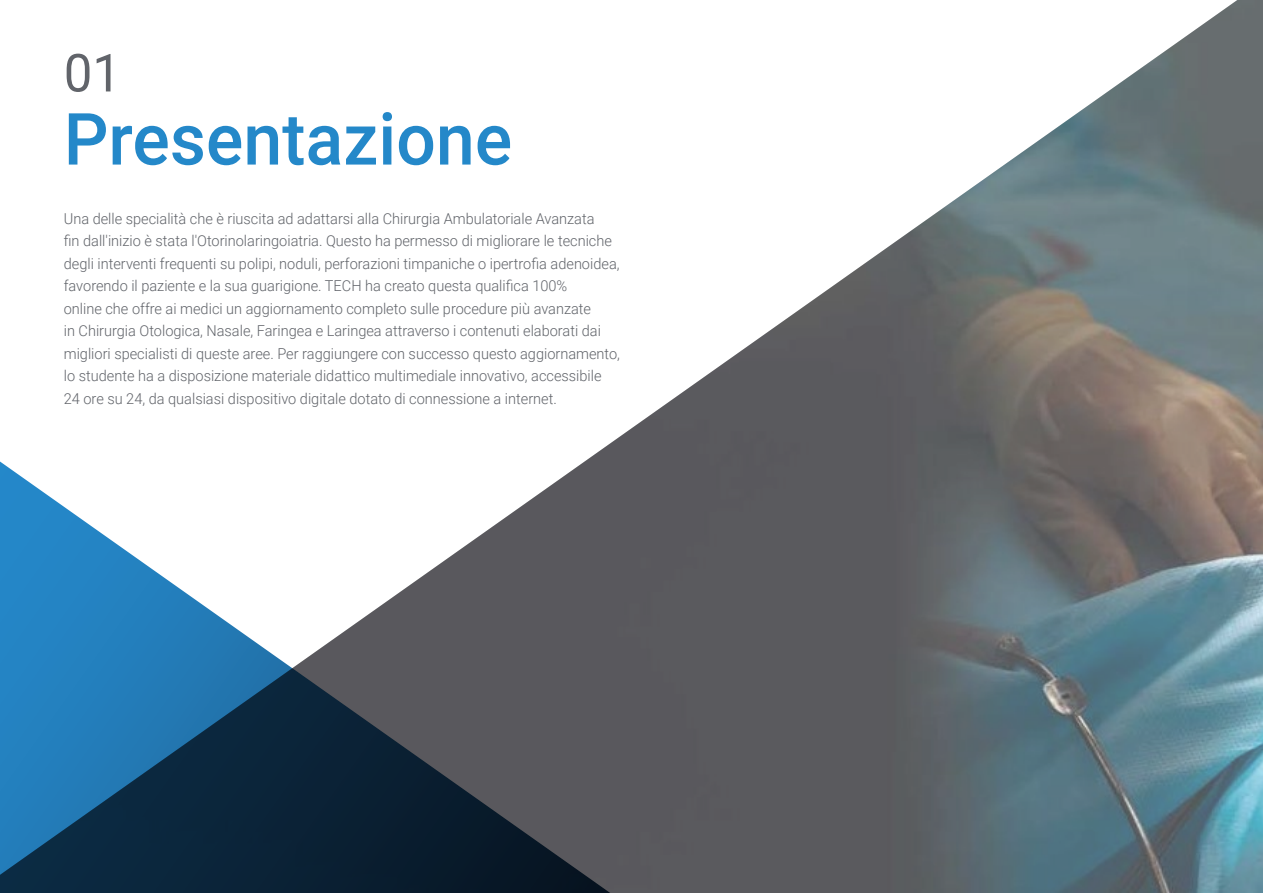
<style>
.page{position:relative;width:1263px;height:893px;background:#fff}
.page>*{position:absolute;margin:0;border:0;box-sizing:border-box;transform-origin:0 0}
.t1{font:500 72px "Roboto";color:#2488c9}
.t2{font:52.5px "Roboto";color:#61646a}
.t3{font:300 15px/22.5px "Roboto";color:#61646a}
</style>
<div class="page">
<img style="left:606px;top:0;width:657px;height:893px">
<svg style="left:0;top:446px;width:640px;height:447px"></svg>
<h2 class="t2" style="left:64px;top:36px;width:59px">01</h2>
<h1 class="t1" style="left:64px;top:89px;width:450px">Presentazione</h1>
<p class="t3" style="left:64px;top:207px;width:558px">Una delle specialità che è riuscita ad adattarsi alla Chirurgia Ambulatoriale Avanzata<br>fin dall'inizio è stata l'Otorinolaringoiatria. Questo ha permesso di migliorare le tecniche degli interventi frequenti su polipi, noduli, perforazioni timpaniche o ipertrofia adenoidea, favorendo il paziente e la sua guarigione. TECH ha creato questa qualifica 100%<br>online che offre ai medici un aggiornamento completo sulle procedure più avanzate<br>in Chirurgia Otologica, Nasale, Faringea e Laringea attraverso i contenuti elaborati dai migliori specialisti di queste aree. Per raggiungere con successo questo aggiornamento, lo studente ha a disposizione materiale didattico multimediale innovativo, accessibile 24 ore su 24, da qualsiasi dispositivo digitale dotato di connessione a internet.</p>
</div>
